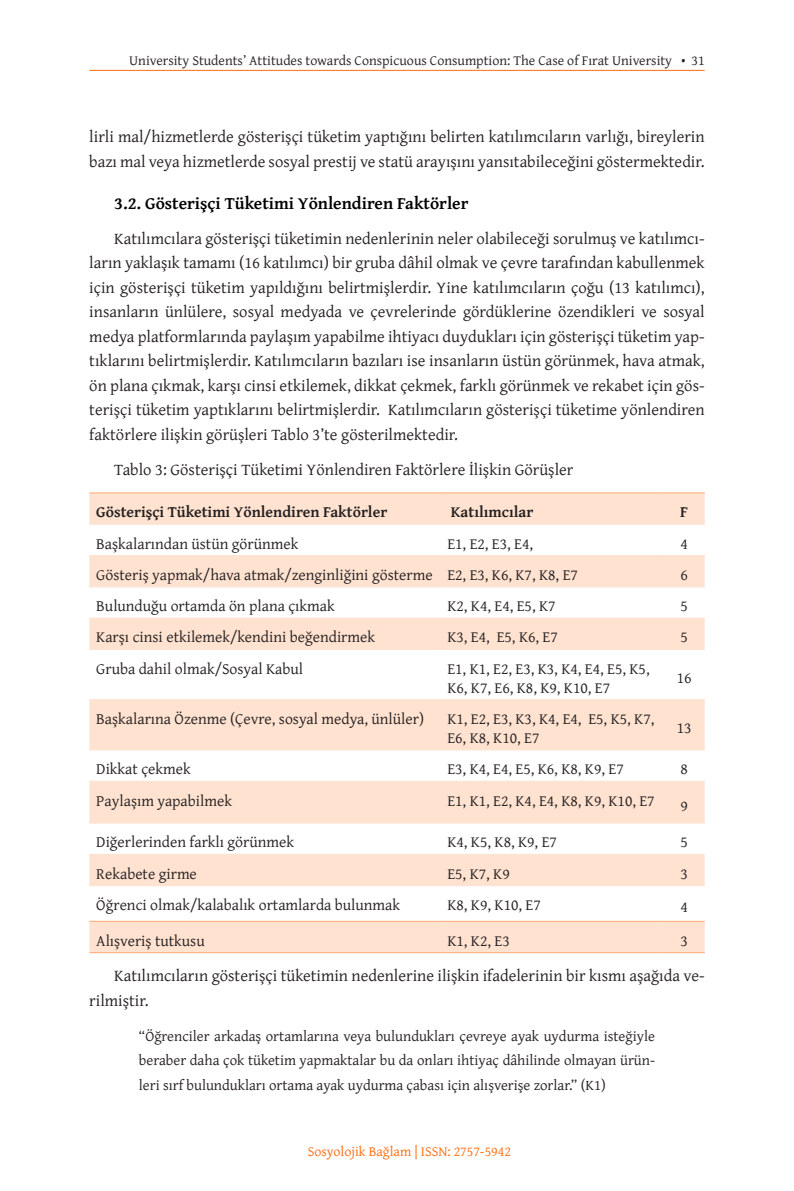
<style>
.page{position:relative;width:794px;height:1191px;background:#fff}
.page>*{position:absolute;margin:0;border:0;box-sizing:border-box;transform-origin:0 0}
.Makale-2_derece-baslik_wrd_3{font:700 17.5px "Gentium Plus";color:#000}
.Makale-metni{font:16.62px/24.5px "Gentium Plus";color:#231f20}
.Normal_wrd_5{font:15.75px/18.9px "Gentium Plus";color:#231f20}
.Normal_wrd_5-2{font:700 15.75px "Gentium Plus";color:#231f20}
.Makale-metni-2{font:14.88px/24.5px "Gentium Plus";color:#231f20;text-align:justify}
.t1{font:14px "Gentium Plus";color:#231f20}
.t2{font:14px "Gentium Plus";color:#ff6b0d}
</style>
<div class="page">
<hr style="left:89px;top:70px;width:615px;height:1px;background:#ff6b0d">
<svg style="left:89px;top:493px;width:615px;height:459px;fill:#ffe2d0"></svg>
<hr style="left:89px;top:492px;width:351px;height:1px;background:#ffa976">
<hr style="left:440px;top:492px;width:223px;height:1px;background:#ffa976">
<hr style="left:663px;top:492px;width:41px;height:1px;background:#ffa976">
<hr style="left:89px;top:921px;width:351px;height:1px;background:#ffa976">
<hr style="left:440px;top:921px;width:223px;height:1px;background:#ffa976">
<hr style="left:663px;top:921px;width:41px;height:1px;background:#ffa976">
<hr style="left:89px;top:952px;width:351px;height:1px;background:#ffa976">
<hr style="left:440px;top:952px;width:223px;height:1px;background:#ffa976">
<hr style="left:663px;top:952px;width:41px;height:1px;background:#ffa976">
<hr style="left:89px;top:524px;width:351px;height:1px;background:#ffe2d0">
<hr style="left:440px;top:524px;width:223px;height:1px;background:#ffe2d0">
<hr style="left:663px;top:524px;width:41px;height:1px;background:#ffe2d0">
<hr style="left:89px;top:555px;width:351px;height:1px;background:#ffe2d0">
<hr style="left:440px;top:555px;width:223px;height:1px;background:#ffe2d0">
<hr style="left:663px;top:555px;width:41px;height:1px;background:#ffe2d0">
<hr style="left:89px;top:586px;width:351px;height:1px;background:#ffe2d0">
<hr style="left:440px;top:586px;width:223px;height:1px;background:#ffe2d0">
<hr style="left:663px;top:586px;width:41px;height:1px;background:#ffe2d0">
<hr style="left:89px;top:617px;width:351px;height:1px;background:#ffe2d0">
<hr style="left:440px;top:617px;width:223px;height:1px;background:#ffe2d0">
<hr style="left:663px;top:617px;width:41px;height:1px;background:#ffe2d0">
<hr style="left:89px;top:649px;width:351px;height:1px;background:#ffe2d0">
<hr style="left:440px;top:649px;width:223px;height:1px;background:#ffe2d0">
<hr style="left:663px;top:649px;width:41px;height:1px;background:#ffe2d0">
<hr style="left:89px;top:699px;width:351px;height:1px;background:#ffe2d0">
<hr style="left:440px;top:699px;width:223px;height:1px;background:#ffe2d0">
<hr style="left:663px;top:699px;width:41px;height:1px;background:#ffe2d0">
<hr style="left:89px;top:749px;width:351px;height:1px;background:#ffe2d0">
<hr style="left:440px;top:749px;width:223px;height:1px;background:#ffe2d0">
<hr style="left:663px;top:749px;width:41px;height:1px;background:#ffe2d0">
<hr style="left:89px;top:781px;width:351px;height:1px;background:#ffe2d0">
<hr style="left:440px;top:781px;width:223px;height:1px;background:#ffe2d0">
<hr style="left:663px;top:781px;width:41px;height:1px;background:#ffe2d0">
<hr style="left:89px;top:822px;width:351px;height:1px;background:#ffe2d0">
<hr style="left:440px;top:822px;width:223px;height:1px;background:#ffe2d0">
<hr style="left:663px;top:822px;width:41px;height:1px;background:#ffe2d0">
<hr style="left:89px;top:854px;width:351px;height:1px;background:#ffe2d0">
<hr style="left:440px;top:854px;width:223px;height:1px;background:#ffe2d0">
<hr style="left:663px;top:854px;width:41px;height:1px;background:#ffe2d0">
<hr style="left:89px;top:885px;width:351px;height:1px;background:#ffe2d0">
<hr style="left:440px;top:885px;width:223px;height:1px;background:#ffe2d0">
<hr style="left:663px;top:885px;width:41px;height:1px;background:#ffe2d0">
<p class="t1" style="left:129px;top:47px;width:577px">University Students’ Attitudes towards Conspicuous Consumption: The Case of Fırat University • 31</p>
<p class="Makale-metni" style="left:89px;top:123px;width:617px">lirli mal/hizmetlerde gösterişçi tüketim yaptığını belirten katılımcıların varlığı, bireylerin bazı mal veya hizmetlerde sosyal prestij ve statü arayışını yansıtabileceğini göstermektedir.</p>
<p class="Makale-2_derece-baslik_wrd_3" style="left:114px;top:187px;width:356px">3.2. Gösterişçi Tüketimi Yönlendiren Faktörler</p>
<p class="Makale-metni" style="left:89px;top:225px;width:617px;text-align:justify;text-indent:25px">Katılımcılara gösterişçi tüketimin nedenlerinin neler olabileceği sorulmuş ve katılımcı&shy;ların yaklaşık tamamı (16 katılımcı) bir gruba dâhil olmak ve çevre tarafından kabullenmek için gösterişçi tüketim yapıldığını belirtmişlerdir. Yine katılımcıların çoğu (13 katılımcı), insanların ünlülere, sosyal medyada ve çevrelerinde gördüklerine özendikleri ve sosyal medya platformlarında paylaşım yapabilme ihtiyacı duydukları için gösterişçi tüketim yap&shy;tıklarını belirtmişlerdir. Katılımcıların bazıları ise insanların üstün görünmek, hava atmak, ön plana çıkmak, karşı cinsi etkilemek, dikkat çekmek, farklı görünmek ve rekabet için gös&shy;terişçi tüketim yaptıklarını belirtmişlerdir. Katılımcıların gösterişçi tüketime yönlendiren faktörlere ilişkin görüşleri Tablo 3’te gösterilmektedir.</p>
<p class="Makale-metni" style="left:114px;top:456px;width:461px">Tablo 3: Gösterişçi Tüketimi Yönlendiren Faktörlere İlişkin Görüşler</p>
<p class="Normal_wrd_5-2" style="left:96px;top:497px;width:292px">Gösterişçi Tüketimi Yönlendiren Faktörler</p>
<p class="Normal_wrd_5-2" style="left:451px;top:497px;width:84px">Katılımcılar</p>
<p class="Normal_wrd_5-2" style="left:680px;top:497px;width:9px">F</p>
<p class="Normal_wrd_5" style="left:96px;top:533px;width:204px">Başkalarından üstün görünmek</p>
<p class="Normal_wrd_5" style="left:447px;top:533px;width:87px">E1, E2, E3, E4,</p>
<p class="Normal_wrd_5" style="left:680px;top:533px;width:9px">4</p>
<p class="Normal_wrd_5" style="left:96px;top:564px;width:338px">Gösteriş yapmak/hava atmak/zenginliğini gösterme</p>
<p class="Normal_wrd_5" style="left:447px;top:564px;width:132px">E2, E3, K6, K7, K8, E7</p>
<p class="Normal_wrd_5" style="left:680px;top:564px;width:9px">6</p>
<p class="Normal_wrd_5" style="left:96px;top:595px;width:240px">Bulunduğu ortamda ön plana çıkmak</p>
<p class="Normal_wrd_5" style="left:447px;top:595px;width:110px">K2, K4, E4, E5, K7</p>
<p class="Normal_wrd_5" style="left:680px;top:595px;width:9px">5</p>
<p class="Normal_wrd_5" style="left:96px;top:626px;width:280px">Karşı cinsi etkilemek/kendini beğendirmek</p>
<p class="Normal_wrd_5" style="left:447px;top:626px;width:112px">K3, E4, E5, K6, E7</p>
<p class="Normal_wrd_5" style="left:680px;top:626px;width:9px">5</p>
<p class="Normal_wrd_5" style="left:96px;top:658px;width:208px">Gruba dahil olmak/Sosyal Kabul</p>
<p class="Normal_wrd_5" style="left:447px;top:658px;width:204px">E1, K1, E2, E3, K3, K4, E4, E5, K5,<br>K6, K7, E6, K8, K9, K10, E7</p>
<p class="Normal_wrd_5" style="left:677px;top:667px;width:16px">16</p>
<p class="Normal_wrd_5" style="left:96px;top:708px;width:329px">Başkalarına Özenme (Çevre, sosyal medya, ünlüler)</p>
<p class="Normal_wrd_5" style="left:447px;top:708px;width:208px">K1, E2, E3, K3, K4, E4, E5, K5, K7,<br>E6, K8, K10, E7</p>
<p class="Normal_wrd_5" style="left:677px;top:717px;width:16px">13</p>
<p class="Normal_wrd_5" style="left:96px;top:758px;width:96px">Dikkat çekmek</p>
<p class="Normal_wrd_5" style="left:447px;top:758px;width:178px">E3, K4, E4, E5, K6, K8, K9, E7</p>
<p class="Normal_wrd_5" style="left:680px;top:758px;width:9px">8</p>
<p class="Normal_wrd_5" style="left:96px;top:789px;width:137px">Paylaşım yapabilmek</p>
<p class="Normal_wrd_5" style="left:447px;top:789px;width:209px">E1, K1, E2, K4, E4, K8, K9, K10, E7</p>
<p class="Normal_wrd_5" style="left:680px;top:795px;width:9px">9</p>
<p class="Normal_wrd_5" style="left:96px;top:831px;width:199px">Diğerlerinden farklı görünmek</p>
<p class="Normal_wrd_5" style="left:447px;top:831px;width:111px">K4, K5, K8, K9, E7</p>
<p class="Normal_wrd_5" style="left:680px;top:831px;width:9px">5</p>
<p class="Normal_wrd_5" style="left:96px;top:863px;width:102px">Rekabete girme</p>
<p class="Normal_wrd_5" style="left:447px;top:863px;width:64px">E5, K7, K9</p>
<p class="Normal_wrd_5" style="left:680px;top:863px;width:9px">3</p>
<p class="Normal_wrd_5" style="left:96px;top:894px;width:305px">Öğrenci olmak/kalabalık ortamlarda bulunmak</p>
<p class="Normal_wrd_5" style="left:447px;top:894px;width:95px">K8, K9, K10, E7</p>
<p class="Normal_wrd_5" style="left:680px;top:896px;width:9px">4</p>
<p class="Normal_wrd_5" style="left:96px;top:929px;width:110px">Alışveriş tutkusu</p>
<p class="Normal_wrd_5" style="left:447px;top:929px;width:64px">K1, K2, E3</p>
<p class="Normal_wrd_5" style="left:680px;top:929px;width:9px">3</p>
<p class="Makale-metni" style="left:89px;top:962px;width:617px;text-indent:25px">Katılımcıların gösterişçi tüketimin nedenlerine ilişkin ifadelerinin bir kısmı aşağıda ve&shy;rilmiştir.</p>
<p class="Makale-metni-2" style="left:139px;top:1022px;width:517px">“Öğrenciler arkadaş ortamlarına veya bulundukları çevreye ayak uydurma isteğiyle beraber daha çok tüketim yapmaktalar bu da onları ihtiyaç dâhilinde olmayan ürün&shy;leri sırf bulundukları ortama ayak uydurma çabası için alışverişe zorlar.” (K1)</p>
<p class="t2" style="left:308px;top:1138px;width:205px">Sosyolojik Bağlam | ISSN: 2757-5942</p>
</div>
